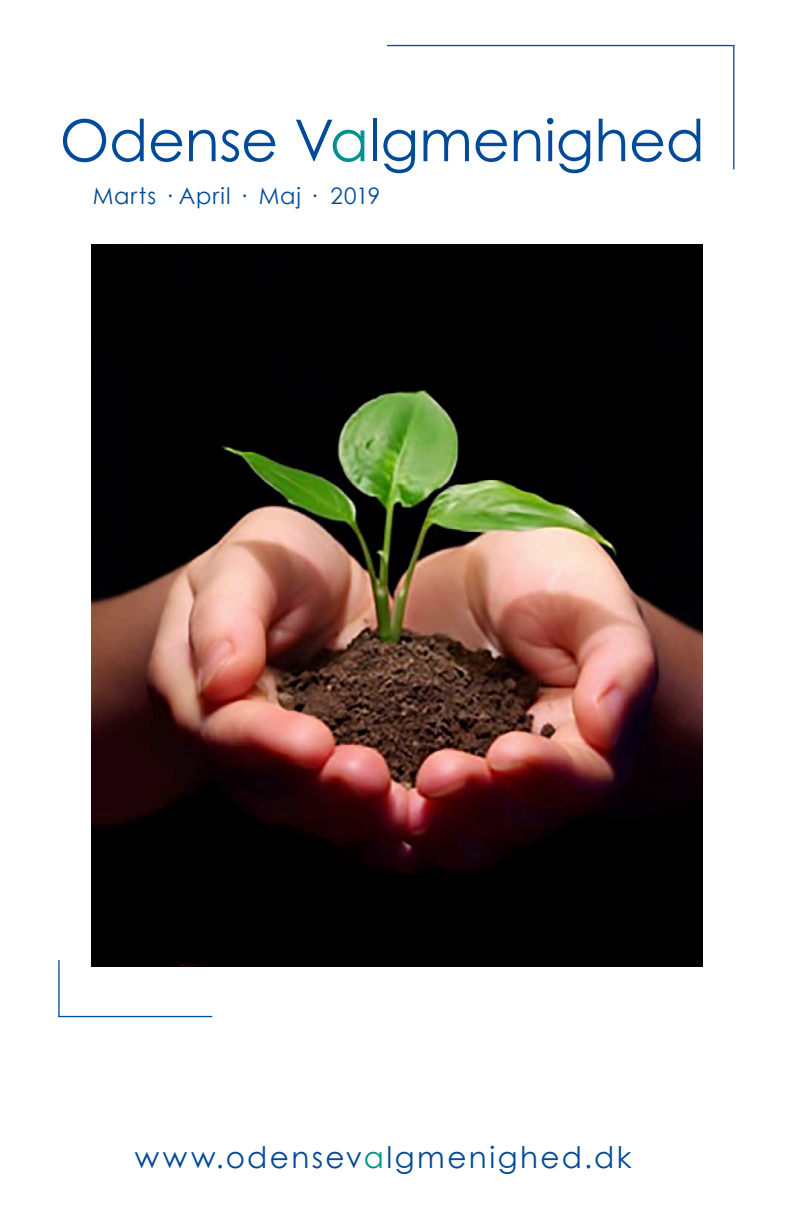
<style>
.page{position:relative;width:794px;height:1216px;background:#fff}
.page>*{position:absolute;margin:0;border:0;box-sizing:border-box;transform-origin:0 0}
.t1{font:57.75px "Century Gothic";letter-spacing:-.005em;color:#004a9a}
.t2{font:29.75px "Century Gothic";letter-spacing:.085em;color:#004a9a}
.t3{font:22.75px "Century Gothic";letter-spacing:.04em;color:#004a9a}
.s1{color:#00938d}
</style>
<div class="page">
<hr style="left:733px;top:45px;width:1px;height:124px;background:#004a9a">
<hr style="left:387px;top:45px;width:347px;height:1px;background:#004a9a">
<img style="left:92px;top:245px;width:610px;height:721px">
<hr style="left:58px;top:960px;width:2px;height:56px;background:#004a9a">
<hr style="left:58px;top:1015px;width:154px;height:2px;background:#004a9a">
<h1 class="t1" style="left:60px;top:105px;width:646px">Odense V<span class="s1">a</span>lgmenighed</h1>
<p class="t3" style="left:93px;top:182px;width:289px">Marts · April · Maj · 2019</p>
<p class="t2" style="left:135px;top:1138px;width:498px">www.odensev<span class="s1">a</span>lgmenighed.dk</p>
</div>
